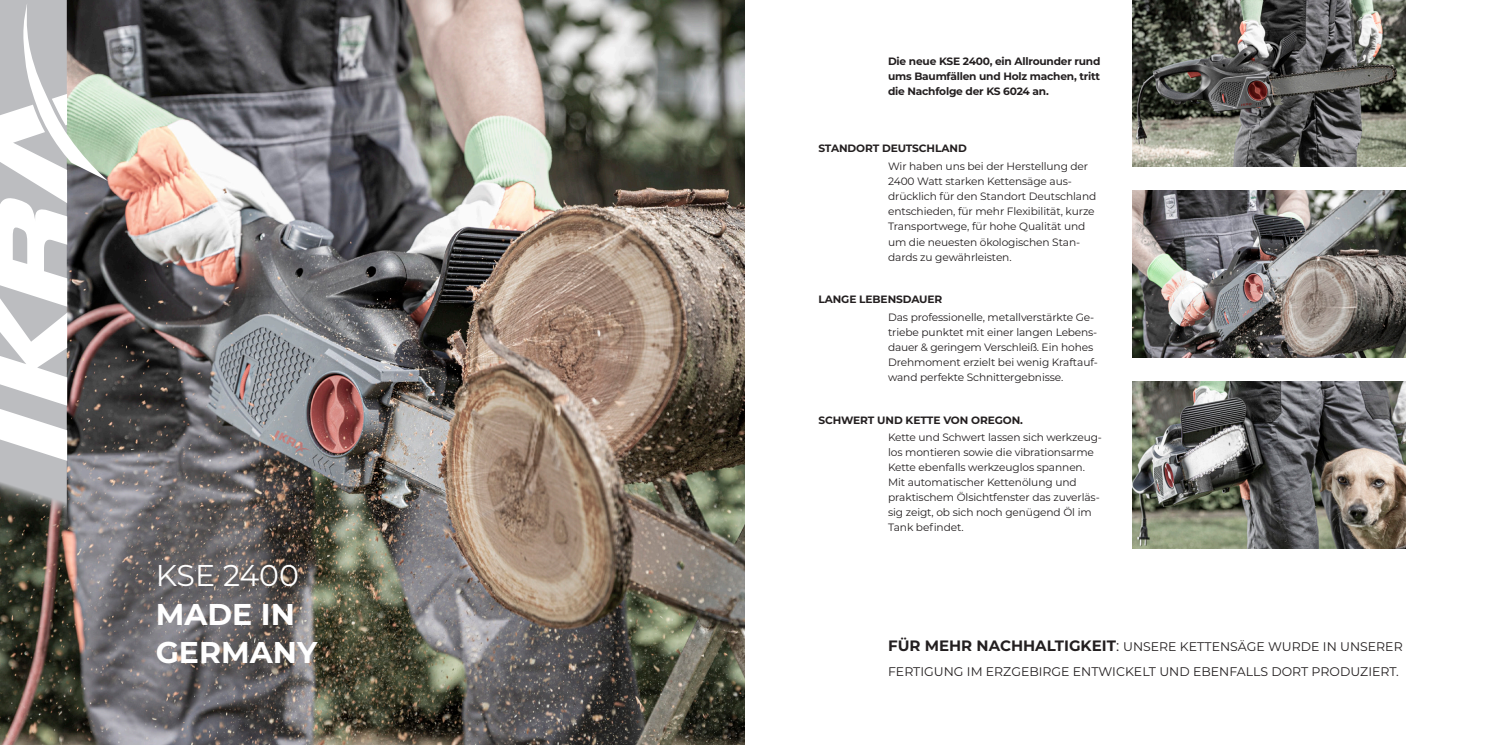
<style>
.page{position:relative;width:1489px;height:745px;background:#fff}
.page>*{position:absolute;margin:0;border:0;box-sizing:border-box;transform-origin:0 0}
.t1{font:700 30px "Montserrat";color:#fff}
.t2{font:30px "Montserrat";color:#fff}
.t3{font:12.5px/25px "Montserrat";color:#231f20}
.t4{font:10.62px/15px "Montserrat";letter-spacing:-.01em;color:#231f20}
.t5{font:700 10.62px/15px "Montserrat";letter-spacing:-.015em;color:#231f20;text-align:justify}
.s1{font-weight:700;font-size:15px}
.s2{font-size:15px}
</style>
<div class="page">
<img style="left:1132px;top:381px;width:273px;height:166px">
<img style="left:1px;top:0;width:743px;height:744px">
<img style="left:1132px;top:191px;width:273px;height:166px">
<img style="left:1132px;top:0;width:273px;height:167px">
<svg style="left:0;top:0;width:108px;height:522px"></svg>
<p class="t2" style="left:156px;top:554px;width:145px">KSE 2400</p>
<p class="t1" style="left:156px;top:592px;width:141px">MADE IN</p>
<p class="t1" style="left:156px;top:630px;width:163px">GERMANY</p>
<p class="t5" style="left:888px;top:53px;width:214px">Die neue KSE 2400, ein Allrounder rund ums Baumfällen und Holz machen, tritt die Nachfolge der KS 6024 an.</p>
<p class="t5" style="left:818px;top:140px;width:150px">STANDORT DEUTSCHLAND</p>
<p class="t4" style="left:888px;top:159px;width:210px">Wir haben uns bei der Herstellung der 2400 Watt starken Kettensäge aus&shy;drücklich für den Standort Deutschland entschieden, für mehr Flexibilität, kurze Transportwege, für hohe Qualität und um die neuesten ökologischen Stan&shy;dards zu gewährleisten.</p>
<p class="t5" style="left:818px;top:291px;width:125px">LANGE LEBENSDAUER</p>
<p class="t4" style="left:888px;top:309px;width:211px">Das professionelle, metallverstärkte Ge&shy;triebe punktet mit einer langen Lebens&shy;dauer &amp; geringem Verschleiß. Ein hohes Drehmoment erzielt bei wenig Kraftauf&shy;wand perfekte Schnittergebnisse.</p>
<p class="t5" style="left:818px;top:411px;width:206px">SCHWERT UND KETTE VON OREGON.</p>
<p class="t4" style="left:888px;top:429px;width:215px">Kette und Schwert lassen sich werkzeug&shy;los montieren sowie die vibrationsarme Kette ebenfalls werkzeuglos spannen.<br>Mit automatischer Kettenölung und praktischem Ölsichtfenster das zuverläs&shy;sig zeigt, ob sich noch genügend Öl im Tank befindet.</p>
<p class="t3" style="left:888px;top:633px;width:516px"><span class="s1">FÜR MEHR NACHHALTIGKEIT</span><span class="s2">:</span> UNSERE KETTENSÄGE WURDE IN UNSERER<br>FERTIGUNG IM ERZGEBIRGE ENTWICKELT UND EBENFALLS DORT PRODUZIERT.</p>
</div>
